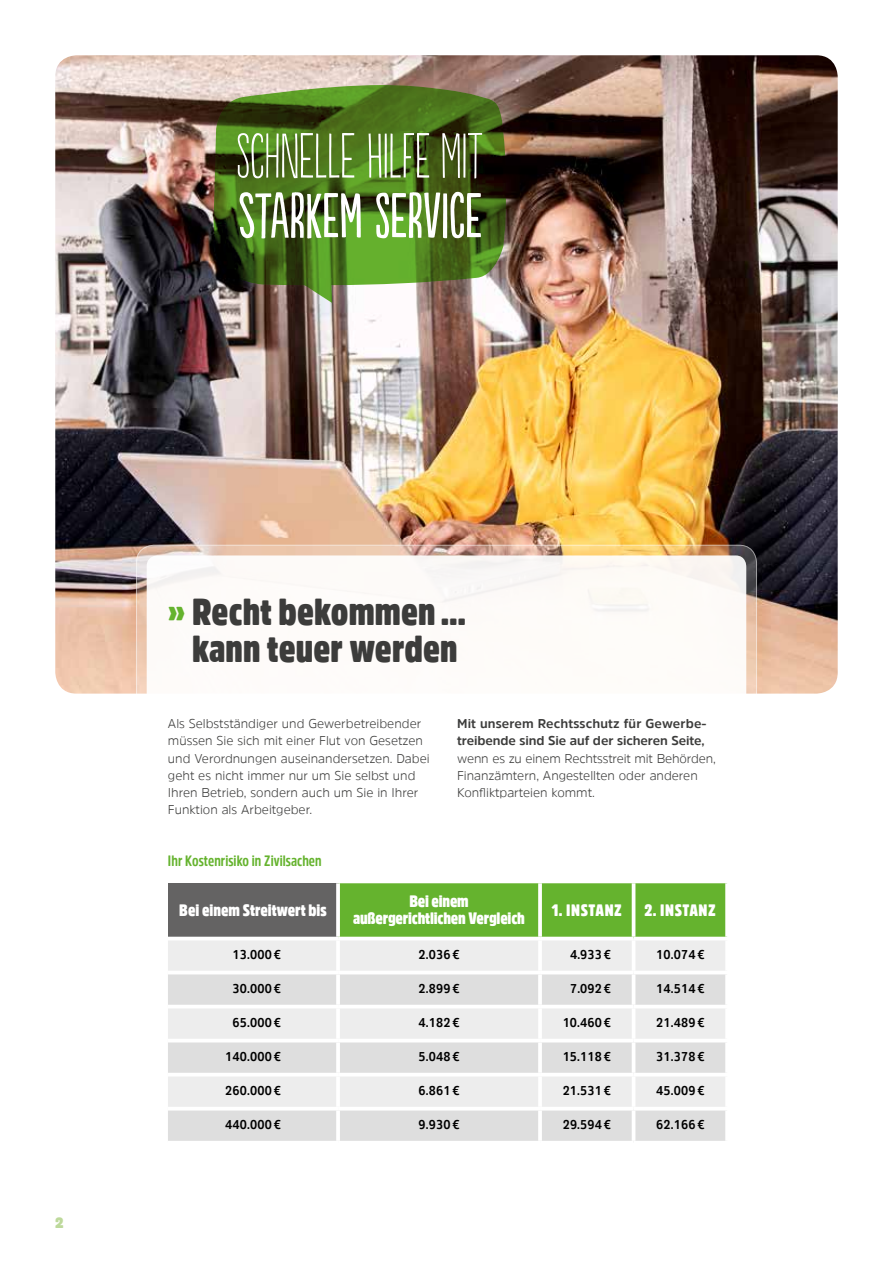
<style>
.page{position:relative;width:893px;height:1263px;background:#fff}
.page>*{position:absolute;margin:0;border:0;box-sizing:border-box;transform-origin:0 0}
.t1{font:300 60px "Populaire";letter-spacing:-.01em;color:#fff}
.t2{font:60px "Populaire";letter-spacing:-.01em;color:#fff}
.t3{font:900 37.5px/37.5px "Amsi Pro Cond";letter-spacing:.005em;color:#3c3c3b;text-align:center}
.t4{font:900 18px "Amsi Pro Cond";color:#bdd99b}
.t5{font:900 16.5px/16.5px "Amsi Pro Cond";letter-spacing:-.01em;color:#fff;text-align:center}
.t6{font:900 16.5px "Amsi Pro Cond";letter-spacing:.04em;color:#fff}
.t7{font:700 15px "Amsi Pro Cond";letter-spacing:.005em;color:#65b32e}
.t8{font:300 12.75px/17.2px "Amsi Pro";color:#3c3c3b}
.t9{font:700 12.75px "Amsi Pro Narw";letter-spacing:.015em;color:#000}
.t10{font:700 12.75px/17.2px "Amsi Pro";letter-spacing:-.005em;color:#3c3c3b}
.s1{color:#65b32e}
</style>
<div class="page">
<img style="left:55px;top:55px;width:783px;height:639px">
<svg style="left:213px;top:85px;width:294px;height:203px;background:#4d6e24"></svg>
<svg style="left:301px;top:283px;width:31px;height:20px"></svg>
<svg style="left:136px;top:545px;width:621px;height:321px"></svg>
<div style="left:147px;top:555px;width:599px;height:300px;background:#fff;border-radius:11px"></div>
<div style="left:168px;top:883px;width:170px;height:55px;background:#646363"></div>
<div style="left:340px;top:883px;width:385px;height:54px;background:#65b32e"></div>
<div style="left:168px;top:941px;width:557px;height:30px;background:#ededed"></div>
<svg style="left:168px;top:974px;width:557px;height:167px;background:#e4e4e4"></svg>
<hr style="left:336px;top:940px;width:4px;height:31px;background:#fff">
<hr style="left:538px;top:940px;width:4px;height:31px;background:#fff">
<hr style="left:632px;top:940px;width:3px;height:31px;background:#fff">
<hr style="left:336px;top:974px;width:4px;height:31px;background:#fff">
<hr style="left:538px;top:974px;width:4px;height:31px;background:#fff">
<hr style="left:632px;top:974px;width:3px;height:31px;background:#fff">
<hr style="left:168px;top:1005px;width:170px;height:3px;background:#fff">
<hr style="left:338px;top:1005px;width:202px;height:3px;background:#fff">
<hr style="left:336px;top:1008px;width:4px;height:31px;background:#fff">
<hr style="left:540px;top:1005px;width:94px;height:3px;background:#fff">
<hr style="left:538px;top:1008px;width:4px;height:31px;background:#fff">
<hr style="left:634px;top:1005px;width:95px;height:3px;background:#fff">
<hr style="left:632px;top:1008px;width:3px;height:31px;background:#fff">
<hr style="left:168px;top:1039px;width:170px;height:3px;background:#fff">
<hr style="left:338px;top:1039px;width:202px;height:3px;background:#fff">
<hr style="left:336px;top:1042px;width:4px;height:31px;background:#fff">
<hr style="left:540px;top:1039px;width:94px;height:3px;background:#fff">
<hr style="left:538px;top:1042px;width:4px;height:31px;background:#fff">
<hr style="left:634px;top:1039px;width:95px;height:3px;background:#fff">
<hr style="left:632px;top:1042px;width:3px;height:31px;background:#fff">
<hr style="left:168px;top:1073px;width:170px;height:3px;background:#fff">
<hr style="left:338px;top:1073px;width:202px;height:3px;background:#fff">
<hr style="left:336px;top:1076px;width:4px;height:31px;background:#fff">
<hr style="left:540px;top:1073px;width:94px;height:3px;background:#fff">
<hr style="left:538px;top:1076px;width:4px;height:31px;background:#fff">
<hr style="left:634px;top:1073px;width:95px;height:3px;background:#fff">
<hr style="left:632px;top:1076px;width:3px;height:31px;background:#fff">
<hr style="left:168px;top:1107px;width:170px;height:3px;background:#fff">
<hr style="left:338px;top:1107px;width:202px;height:3px;background:#fff">
<hr style="left:336px;top:1110px;width:4px;height:31px;background:#fff">
<hr style="left:540px;top:1107px;width:94px;height:3px;background:#fff">
<hr style="left:538px;top:1110px;width:4px;height:31px;background:#fff">
<hr style="left:634px;top:1107px;width:95px;height:3px;background:#fff">
<hr style="left:632px;top:1110px;width:3px;height:31px;background:#fff">
<svg style="left:336px;top:883px;width:4px;height:54px"></svg>
<svg style="left:538px;top:883px;width:4px;height:54px"></svg>
<hr style="left:632px;top:883px;width:3px;height:54px;background:#fff">
<svg style="left:725px;top:883px;width:2px;height:54px"></svg>
<hr style="left:168px;top:937px;width:170px;height:3px;background:#fff">
<h1 class="t1" style="left:236px;top:126px;width:248px">SCHNELLE HILFE MIT</h1>
<h1 class="t2" style="left:238px;top:183px;width:246px">STARKEM SERVICE</h1>
<h3 class="t4" style="left:55px;top:1210px;width:10px">2</h3>
<h2 class="t3" style="left:168px;top:592px;width:299px"><span class="s1">»</span> Recht bekommen… kann teuer werden</h2>
<p class="t8" style="left:168px;top:715px;width:263px">Als Selbstständiger und Gewerbetreibender müssen Sie sich mit einer Flut von Gesetzen und Verordnungen auseinandersetzen. Dabei geht es nicht immer nur um Sie selbst und Ihren Betrieb, sondern auch um Sie in Ihrer Funktion als Arbeitgeber.</p>
<p class="t10" style="left:457px;top:715px;width:251px">Mit unserem Rechtsschutz für Gewerbe&shy;treibende sind Sie auf der sicheren Seite,</p>
<p class="t8" style="left:457px;top:749px;width:260px">wenn es zu einem Rechtsstreit mit Behörden,<br>Finanzämtern, Angestellten oder anderen<br>Konfliktparteien kommt.</p>
<p class="t7" style="left:168px;top:850px;width:155px">Ihr Kostenrisiko in Zivilsachen</p>
<p class="t5" style="left:179px;top:901px;width:149px">Bei einem Streitwert bis</p>
<p class="t5" style="left:353px;top:893px;width:173px">Bei einem außergerichtlichen Vergleich</p>
<p class="t6" style="left:551px;top:898px;width:72px">1. INSTANZ</p>
<p class="t6" style="left:645px;top:898px;width:73px">2. INSTANZ</p>
<p class="t9" style="left:233px;top:946px;width:50px">13.000 €</p>
<p class="t9" style="left:419px;top:946px;width:43px">2.036 €</p>
<p class="t9" style="left:570px;top:946px;width:43px">4.933 €</p>
<p class="t9" style="left:656px;top:946px;width:50px">10.074 €</p>
<p class="t9" style="left:233px;top:980px;width:50px">30.000 €</p>
<p class="t9" style="left:419px;top:980px;width:43px">2.899 €</p>
<p class="t9" style="left:570px;top:980px;width:43px">7.092 €</p>
<p class="t9" style="left:656px;top:980px;width:50px">14.514 €</p>
<p class="t9" style="left:233px;top:1014px;width:50px">65.000 €</p>
<p class="t9" style="left:419px;top:1014px;width:43px">4.182 €</p>
<p class="t9" style="left:563px;top:1014px;width:50px">10.460 €</p>
<p class="t9" style="left:656px;top:1014px;width:50px">21.489 €</p>
<p class="t9" style="left:225px;top:1048px;width:57px">140.000 €</p>
<p class="t9" style="left:419px;top:1048px;width:43px">5.048 €</p>
<p class="t9" style="left:563px;top:1048px;width:50px">15.118 €</p>
<p class="t9" style="left:656px;top:1048px;width:50px">31.378 €</p>
<p class="t9" style="left:225px;top:1082px;width:57px">260.000 €</p>
<p class="t9" style="left:419px;top:1082px;width:43px">6.861 €</p>
<p class="t9" style="left:563px;top:1082px;width:50px">21.531 €</p>
<p class="t9" style="left:656px;top:1082px;width:50px">45.009 €</p>
<p class="t9" style="left:225px;top:1116px;width:57px">440.000 €</p>
<p class="t9" style="left:419px;top:1116px;width:43px">9.930 €</p>
<p class="t9" style="left:563px;top:1116px;width:50px">29.594 €</p>
<p class="t9" style="left:656px;top:1116px;width:50px">62.166 €</p>
</div>
